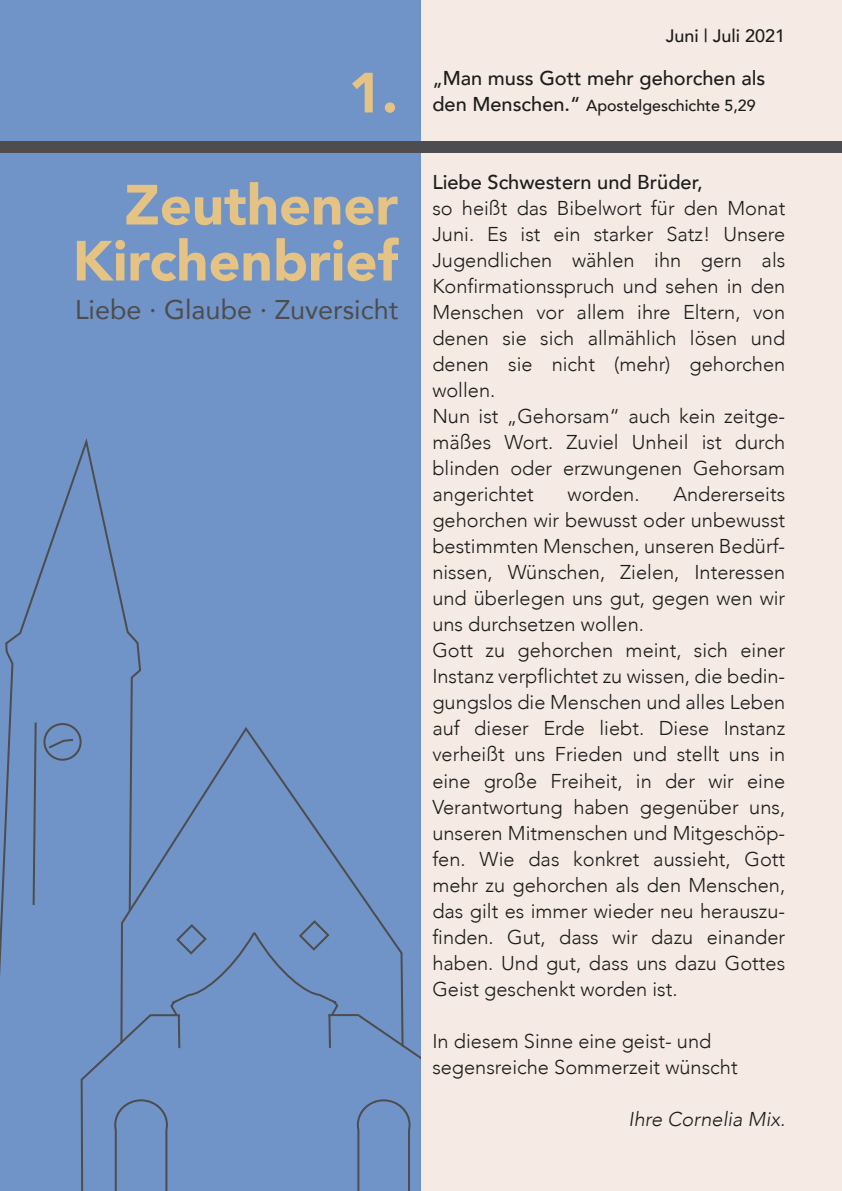
<style>
.page{position:relative;width:842px;height:1191px;background:#fff}
.page>*{position:absolute;margin:0;border:0;box-sizing:border-box;transform-origin:0 0}
.t1{font:900 56px/112px "Avenir";color:#e4c384;text-align:right}
.t2{font:27px "Avenir";color:#4d4c4e}
.t3{font:300 20px/26px "Avenir";color:#1d1d1b}
.t4{font:500 20px "Avenir";color:#1d1d1b}
.t5{font:italic 300 20px "Avenir";color:#1d1d1b}
.t6{font:500 18px "Avenir";color:#1d1d1b}
.t7{font:500 16px "Avenir";color:#1d1d1b}
.s1{font-size:20px}
</style>
<div class="page">
<div style="left:421px;top:0;width:421px;height:1191px;background:#f5eae4"></div>
<div style="left:0;top:0;width:421px;height:1191px;background:#7094c7"></div>
<svg style="left:0;top:438px;width:379px;height:538px"></svg>
<svg style="left:80px;top:918px;width:341px;height:273px"></svg>
<svg style="left:46px;top:737px;width:29px;height:13px"></svg>
<div style="left:43px;top:723px;width:39px;height:37px;border:2px solid #4d4c4e;border-radius:50%"></div>
<svg style="left:32px;top:720px;width:6px;height:187px"></svg>
<div style="left:0;top:142px;width:842px;height:11px;background:#4d4c4e"></div>
<h1 class="t1" style="left:124px;top:35px;width:275px">1.<br>Zeuthener</h1>
<h1 class="t1" style="left:73px;top:203px;width:327px">Kirchenbrief</h1>
<h2 class="t2" style="left:75px;top:288px;width:325px">Liebe · Glaube · Zuversicht</h2>
<p class="t6" style="left:666px;top:20px;width:121px">Juni | Juli 2021</p>
<p class="t4" style="left:432px;top:61px;width:335px">„Man muss Gott mehr gehorchen als</p>
<p class="t7" style="left:432px;top:92px;width:325px"><span class="s1">den Menschen.“</span> Apostelgeschichte 5,29</p>
<p class="t4" style="left:432px;top:165px;width:272px">Liebe Schwestern und Brüder,</p>
<p class="t3" style="left:432px;top:195px;width:354px">so heißt das Bibelwort für den Monat<br>Juni. Es ist ein starker Satz! Unsere<br>Jugendlichen wählen ihn gern als<br>Konfirmationsspruch und sehen in den<br>Menschen vor allem ihre Eltern, von denen sie sich allmählich lösen und denen sie nicht (mehr) gehorchen wollen.<br>Nun ist „Gehorsam“ auch kein zeitge&shy;mäßes Wort. Zuviel Unheil ist durch blinden oder erzwungenen Gehorsam angerichtet</p>
<p class="t3" style="left:432px;top:481px;width:354px;text-indent:241px">Andererseits gehorchen wir bewusst oder unbewusst bestimmten Menschen, unseren Bedürf&shy;nissen, Wünschen, Zielen, Interessen und überlegen uns gut, gegen wen wir uns durchsetzen wollen.<br>Gott zu gehorchen meint, sich einer Instanz verpflichtet zu wissen, die bedin&shy;gungslos die Menschen und alles Leben auf dieser Erde liebt. Diese Instanz verheißt uns Frieden und stellt uns in eine große Freiheit, in der wir eine Verantwortung haben gegenüber uns, unseren Mitmenschen und Mitgeschöp&shy;fen. Wie das konkret aussieht, Gott mehr zu gehorchen als den Menschen, das gilt es immer wieder neu herauszu&shy;finden. Gut, dass wir dazu einander haben. Und gut, dass uns dazu Gottes Geist geschenkt worden ist.</p>
<p class="t3" style="left:432px;top:1027px;width:307px">In diesem Sinne eine geist- und segensreiche Sommerzeit wünscht</p>
<p class="t5" style="left:628px;top:1106px;width:158px">Ihre Cornelia Mix.</p>
<p class="t3" style="left:568px;top:481px;width:73px">worden.</p>
</div>
